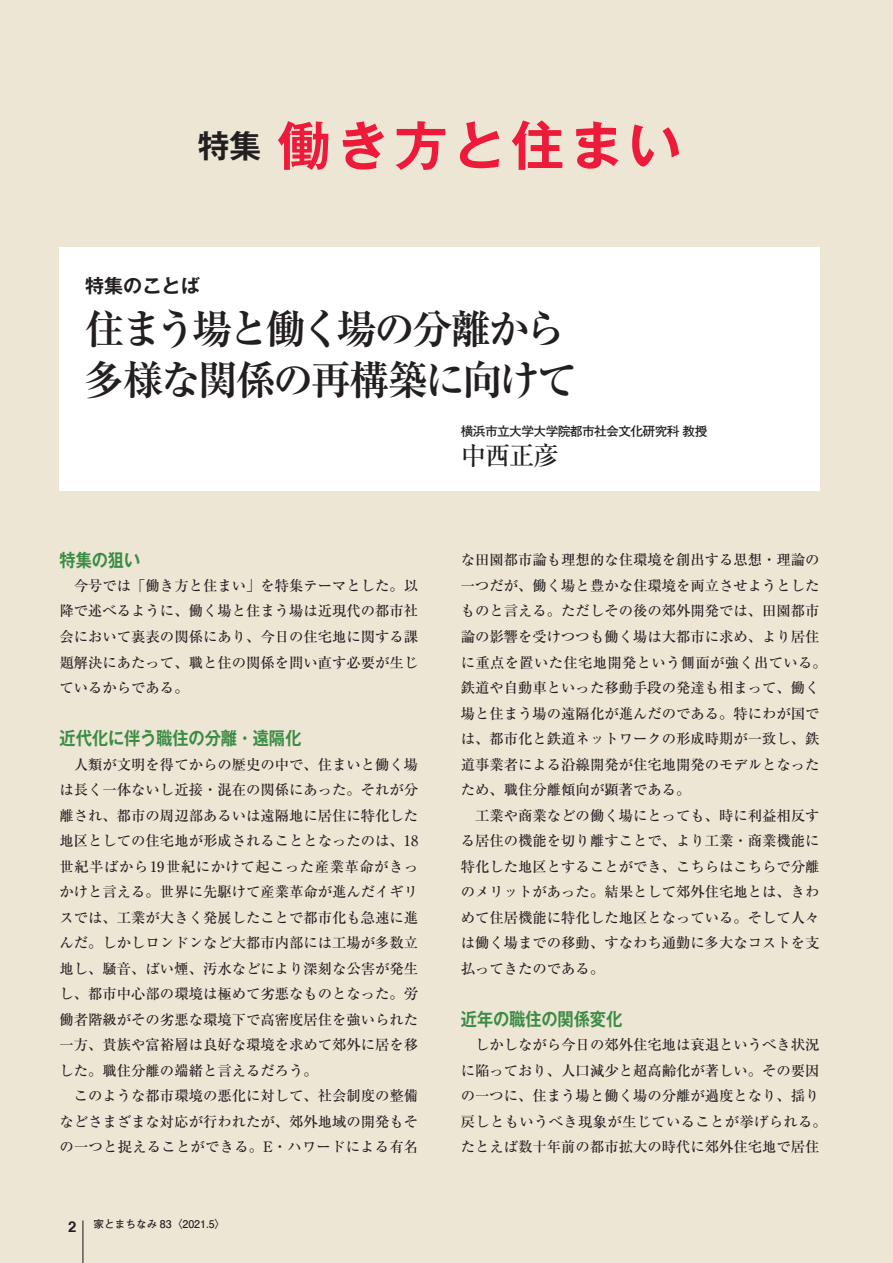
<style>
.page{position:relative;width:893px;height:1263px;background:#eee6d5}
.page>*{position:absolute;margin:0;border:0;box-sizing:border-box;transform-origin:0 0}
.特集の全体タイトル{font:700 53.1px "Gothic MB101 Pr 6 N De";letter-spacing:.1em;color:#ed1a3a}
._82特集タイトル{font:700 40.35px "Ryumin Pr 6 N";letter-spacing:-.075em;color:#231f20}
.特集_著者名{font:500 25.5px "Ryumin Pr 6 N";color:#231f20}
.特集の全体タイトル-2{font:700 19.2px "Gothic MB101 Pr 6 N De";color:#231f20}
._81号_中見出し{font:700 18px "Gothic MB101 Pr 6 N De";letter-spacing:-.005em;color:#3b8c45;scale:.9 1}
.ノンブル{font:700 14.85px "Helvetica";color:#231f20}
.本文_2段_13_5Q24H_字下げなし{font:500 14.4px/25.5px "Ryumin Pr 6 N";color:#231f20;text-align:justify}
.特集_肩書き{font:700 12.75px "Futo Go B101 Pr 6 N";letter-spacing:-.05em;color:#231f20}
.柱_小口寄せ{font:700 10.65px "Futo Go B101 Pr 6 N";color:#231f20}
</style>
<div class="page">
<hr style="left:82px;top:1220px;width:1px;height:43px;background:#231f20">
<div style="left:60px;top:247px;width:760px;height:244px;background:#fff"></div>
<p class="特集の全体タイトル" style="left:198px;top:102px;width:485px"><sup>特集</sup> 働き方と住まい</p>
<p class="特集の全体タイトル-2" style="left:85px;top:270px;width:116px">特集のことば</p>
<p class="_82特集タイトル" style="left:85px;top:297px;width:483px">住まう場と働く場の分離から</p>
<p class="_82特集タイトル" style="left:85px;top:348px;width:494px">多様な関係の再構築に向けて</p>
<p class="特集_肩書き" style="left:461px;top:421px;width:248px">横浜市立大学大学院都市社会文化研究科 教授</p>
<p class="特集_著者名" style="left:461px;top:435px;width:100px">中西正彦</p>
<p class="_81号_中見出し" style="left:60px;top:545px;width:91px">特集の狙い</p>
<p class="本文_2段_13_5Q24H_字下げなし" style="left:60px;top:572px;width:360px">　今号では「働き方と住まい」を特集テーマとした。以降で述べるように、働く場と住まう場は近現代の都市社会において裏表の関係にあり、今日の住宅地に関する課題解決にあたって、職と住の関係を問い直す必要が生じているからである。</p>
<p class="_81号_中見出し" style="left:59px;top:723px;width:270px">近代化に伴う職住の分離・遠隔化</p>
<p class="本文_2段_13_5Q24H_字下げなし" style="left:60px;top:751px;width:360px">　人類が文明を得てからの歴史の中で、住まいと働く場は長く一体ないし近接・混在の関係にあった。それが分離され、都市の周辺部あるいは遠隔地に居住に特化した地区としての住宅地が形成されることとなったのは、18世紀半ばから19世紀にかけて起こった産業革命がきっかけと言える。世界に先駆けて産業革命が進んだイギリスでは、工業が大きく発展したことで都市化も急速に進んだ。しかしロンドンなど大都市内部には工場が多数立地し、騒音、ばい煙、汚水などにより深刻な公害が発生し、都市中心部の環境は極めて劣悪なものとなった。労働者階級がその劣悪な環境下で高密度居住を強いられた一方、貴族や富裕層は良好な環境を求めて郊外に居を移した。職住分離の端緒と言えるだろう。</p>
<p class="本文_2段_13_5Q24H_字下げなし" style="left:60px;top:1082px;width:360px">　このような都市環境の悪化に対して、社会制度の整備などさまざまな対応が行われたが、郊外地域の開発もその一つと捉えることができる。E・ハワードによる有名</p>
<p class="ノンブル" style="left:68px;top:1215px;width:10px">2</p>
<p class="柱_小口寄せ" style="left:94px;top:1216px;width:133px">家とまちなみ 83〈2021.5〉</p>
<p class="本文_2段_13_5Q24H_字下げなし" style="left:461px;top:547px;width:368px;text-align:left">な田園都市論も理想的な住環境を創出する思想・理論の一つだが、働く場と豊かな住環境を両立させようとしたものと言える。ただしその後の郊外開発では、田園都市論の影響を受けつつも働く場は大都市に求め、より居住に重点を置いた住宅地開発という側面が強く出ている。鉄道や自動車といった移動手段の発達も相まって、働く場と住まう場の遠隔化が進んだのである。特にわが国では、都市化と鉄道ネットワークの形成時期が一致し、鉄道事業者による沿線開発が住宅地開発のモデルとなったため、職住分離傾向が顕著である。</p>
<p class="本文_2段_13_5Q24H_字下げなし" style="left:461px;top:802px;width:360px">　工業や商業などの働く場にとっても、時に利益相反する居住の機能を切り離すことで、より工業・商業機能に特化した地区とすることができ、こちらはこちらで分離のメリットがあった。結果として郊外住宅地とは、きわめて住居機能に特化した地区となっている。そして人々は働く場までの移動、すなわち通勤に多大なコストを支払ってきたのである。</p>
<p class="_81号_中見出し" style="left:461px;top:1004px;width:181px">近年の職住の関係変化</p>
<p class="本文_2段_13_5Q24H_字下げなし" style="left:461px;top:1031px;width:368px;text-align:left">　しかしながら今日の郊外住宅地は衰退というべき状況に陥っており、人口減少と超高齢化が著しい。その要因の一つに、住まう場と働く場の分離が過度となり、揺り戻しともいうべき現象が生じていることが挙げられる。たとえば数十年前の都市拡大の時代に郊外住宅地で居住</p>
</div>
